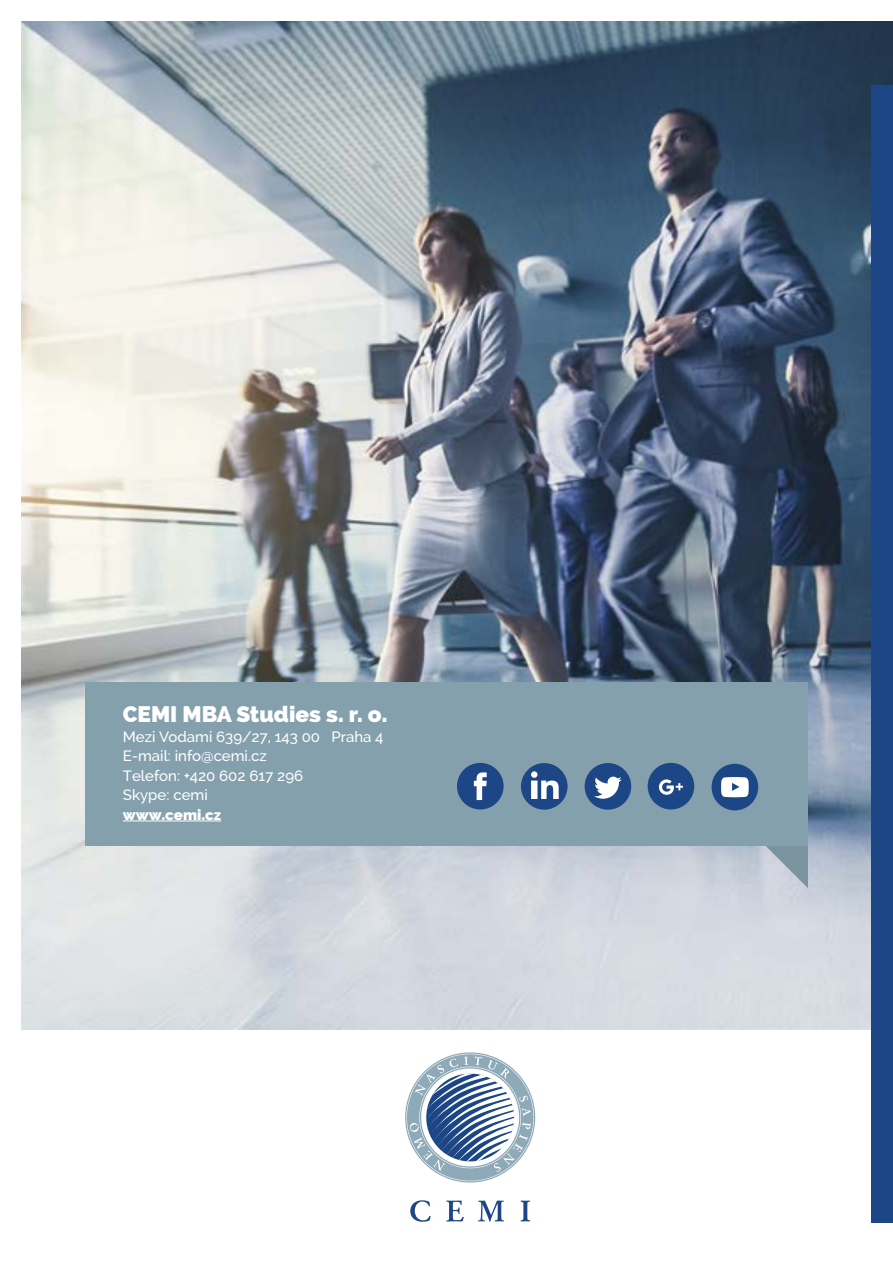
<style>
.page{position:relative;width:893px;height:1263px;background:#fff}
.page>*{position:absolute;margin:0;border:0;box-sizing:border-box;transform-origin:0 0}
.t1{font:800 22.5px "Raleway";color:#fff}
.t2{font:500 15px/19.5px "Raleway";color:#fff}
.t3{font:800 15px "Raleway";color:#fff}
</style>
<div class="page">
<img style="left:21px;top:21px;width:872px;height:1008px">
<svg style="left:765px;top:846px;width:43px;height:42px;background:#a5b3bf"></svg>
<div style="left:85px;top:682px;width:723px;height:164px;background:#85a0ad"></div>
<div style="left:872px;top:85px;width:21px;height:1137px;background:#1c4686"></div>
<hr style="left:123px;top:820px;width:98px;height:1px;background:#fff">
<div style="left:457px;top:763px;width:47px;height:46px;background:#1c4686;border-radius:50%"></div>
<svg style="left:474px;top:772px;width:13px;height:28px"></svg>
<div style="left:648px;top:763px;width:46px;height:46px;background:#1c4686;border-radius:50%"></div>
<svg style="left:659px;top:779px;width:24px;height:16px"></svg>
<div style="left:712px;top:764px;width:46px;height:46px;background:#1c4686;border-radius:50%"></div>
<svg style="left:721px;top:777px;width:28px;height:20px"></svg>
<div style="left:521px;top:763px;width:47px;height:47px;background:#1c4686;border-radius:50%"></div>
<div style="left:531px;top:771px;width:6px;height:7px;background:#fff;border-radius:50%"></div>
<svg style="left:531px;top:780px;width:28px;height:19px"></svg>
<div style="left:585px;top:763px;width:46px;height:47px;background:#1c4686;border-radius:50%"></div>
<svg style="left:594px;top:777px;width:28px;height:22px"></svg>
<svg style="left:446px;top:1200px;width:18px;height:21px"></svg>
<svg style="left:410px;top:1200px;width:21px;height:22px"></svg>
<svg style="left:521px;top:1200px;width:9px;height:21px"></svg>
<svg style="left:478px;top:1200px;width:26px;height:22px"></svg>
<svg style="left:405px;top:1052px;width:130px;height:130px"></svg>
<h1 class="t1" style="left:123px;top:701px;width:266px">CEMI MBA Studies s. r. o.</h1>
<p class="t2" style="left:123px;top:727px;width:262px">Mezi Vodami 639/27, 143 00 Praha 4<br>E-mail: info@cemi.cz<br>Telefon: +420 602 617 296<br>Skype: cemi</p>
<p class="t3" style="left:123px;top:806px;width:100px">www.cemi.cz</p>
</div>
